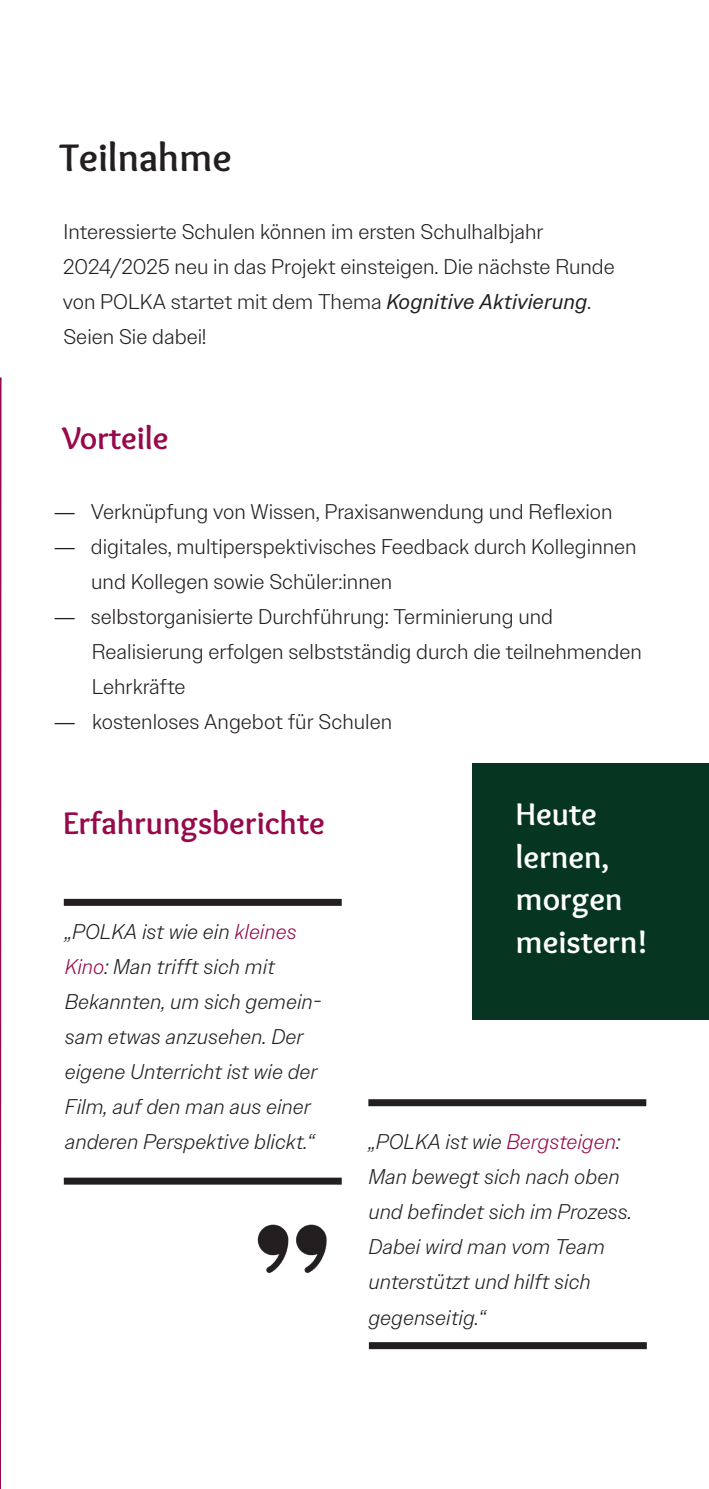
<style>
.page{position:relative;width:709px;height:1489px;background:#fff}
.page>*{position:absolute;margin:0;border:0;box-sizing:border-box;transform-origin:0 0}
.Kapitelüberschrift_normal{font:700 40px "Overlock";color:#231f20}
.Kapitelüberschrift_normal-2{font:700 32.5px/42.5px "Overlock";color:#fff}
.Gliederungsüberschrift{font:700 32.5px "Overlock";color:#960a4b}
.Text{font:300 21.25px/35px "Owners Text";color:#231f20}
.Text-2{font:italic 300 21.25px/35px "Owners Text";color:#231f20}
.s1{font-weight:400;font-style:italic}
.s2{font-family:"Myriad Pro";font-weight:400}
.s3{color:#960a4b}
</style>
<div class="page">
<div style="left:64px;top:898px;width:278px;height:7px;background:#231f20"></div>
<div style="left:64px;top:1177px;width:278px;height:7px;background:#231f20"></div>
<div style="left:368px;top:1099px;width:278px;height:7px;background:#231f20"></div>
<img style="left:257px;top:1224px;width:70px;height:49px">
<svg style="left:369px;top:1342px;width:278px;height:6px;background:#282425"></svg>
<div style="left:473px;top:763px;width:236px;height:256px;background:#063621"></div>
<hr style="left:0;top:379px;width:2px;height:1109px;background:#960a4b">
<h1 class="Kapitelüberschrift_normal" style="left:59px;top:134px;width:174px">Teilnahme</h1>
<p class="Text" style="left:63px;top:214px;width:553px">Interessierte Schulen können im ersten Schulhalbjahr<br>2024/2025 neu in das Projekt einsteigen. Die nächste Runde von POLKA startet mit dem Thema <span class="s1">Kognitive Aktivierung</span>.</p>
<p class="Text" style="left:63px;top:319px;width:144px">Seien Sie dabei!</p>
<p class="Gliederungsüberschrift" style="left:62px;top:419px;width:108px">Vorteile</p>
<p class="Text" style="left:54px;top:494px;width:560px"><span class="s2">—</span> Verknüpfung von Wissen, Praxisanwendung und Reflexion</p>
<p class="Text" style="left:91px;top:529px;width:547px;text-indent:-37px"><span class="s2">—</span> digitales, multiperspektivisches Feedback durch Kolleginnen und Kollegen sowie Schüler:innen</p>
<p class="Text" style="left:92px;top:599px;width:551px;text-indent:-38px"><span class="s2">—</span> selbstorganisierte Durchführung: Terminierung und<br>Realisierung erfolgen selbstständig durch die teilnehmenden<br>Lehrkräfte</p>
<p class="Text" style="left:54px;top:704px;width:339px"><span class="s2">—</span> kostenloses Angebot für Schulen</p>
<p class="Gliederungsüberschrift" style="left:63px;top:804px;width:263px">Erfahrungsberichte</p>
<p class="Text-2" style="left:65px;top:914px;width:258px">„POLKA ist wie ein <span class="s3">kleines<br>Kino</span>: Man trifft sich mit<br>Bekannten, um sich gemein&shy;sam etwas anzusehen. Der eigene Unterricht ist wie der<br>Film, auf den man aus einer anderen Perspektive blickt.“</p>
<h1 class="Kapitelüberschrift_normal-2" style="left:516px;top:793px;width:133px">Heute lernen, morgen meistern!</h1>
<p class="Text-2" style="left:368px;top:1124px;width:253px">„POLKA ist wie <span class="s3">Bergsteigen</span>:</p>
<p class="Text-2" style="left:368px;top:1159px;width:265px">Man bewegt sich nach oben und befindet sich im Prozess.<br>Dabei wird man vom Team unterstützt und hilft sich gegenseitig.“</p>
</div>
